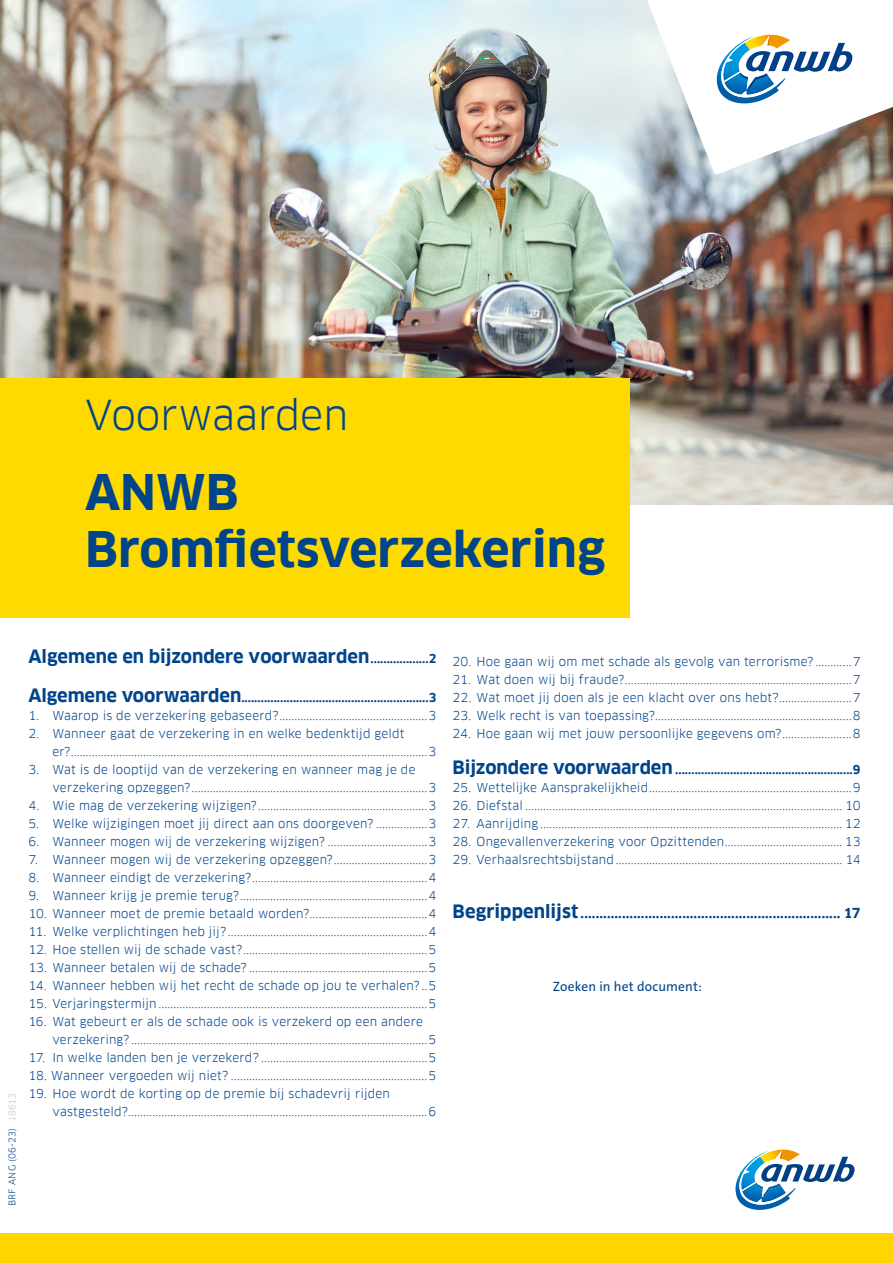
<style>
.page{position:relative;width:893px;height:1263px;background:#fff}
.page>*{position:absolute;margin:0;border:0;box-sizing:border-box;transform-origin:0 0}
.t1{font:700 48px/57px "Clan Pro";color:#00448a}
.t2{font:40.35px "Clan Pro";color:#00448a}
.t3{font:700 18px "Clan Pro";color:#00448a}
.t4{font:700 13.5px "Clan Pro";color:#00448a}
.t5{font:13.5px "The Sans C4 s";letter-spacing:.01em;color:#00448a}
.t6{font:12px/18px "Clan Pro";letter-spacing:.015em;color:#00448a}
.t7{font:700 12px "Clan Pro";color:#00448a}
.t8{font:9px "Clan Pro";letter-spacing:.03em;color:#00448a}
.s1{color:#c6c6c6}
.s2{font-size:12px}
.s3{font-size:18px}
</style>
<div class="page">
<div style="left:0;top:1233px;width:893px;height:30px;background:#ffd500"></div>
<img style="left:0;top:0;width:893px;height:504px">
<div style="left:0;top:378px;width:629px;height:240px;background:#ffda00"></div>
<svg style="left:735px;top:1149px;width:120px;height:61px"></svg>
<svg style="left:642px;top:0;width:251px;height:174px"></svg>
<h2 class="t2" style="left:85px;top:391px;width:265px">Voorwaarden</h2>
<h1 class="t1" style="left:85px;top:464px;width:522px">ANWB<br>Bromfietsverzekering</h1>
<p class="t8" style="left:7px;top:1206px;width:115px;rotate:-90deg">BRF ANG (06-23) <span class="s1">18613</span></p>
<h3 class="t3" style="left:28px;top:646px;width:410px">Algemene en bijzondere voorwaarden<span class="s2">..................2</span></h3>
<p class="t7" style="left:28px;top:691px;width:410px"><span class="s3">Algemene voorwaarden</span>..........................................................3</p>
<p class="t6" style="left:28px;top:707px;width:410px">1. Waarop is de verzekering gebaseerd?.................................................3</p>
<p class="t6" style="left:52px;top:725px;width:386px;text-indent:-24px">2. Wanneer gaat de verzekering in en welke bedenktijd geldt er?......................................................................................................................3</p>
<p class="t6" style="left:52px;top:761px;width:386px;text-indent:-24px">3. Wat is de looptijd van de verzekering en wanneer mag je de verzekering opzeggen?..............................................................................3</p>
<p class="t6" style="left:28px;top:797px;width:409px">4. Wie mag de verzekering wijzigen?........................................................3</p>
<p class="t6" style="left:28px;top:815px;width:410px">5. Welke wijzigingen moet jij direct aan ons doorgeven? .................3</p>
<p class="t6" style="left:28px;top:833px;width:410px">6. Wanneer mogen wij de verzekering wijzigen? .................................3</p>
<p class="t6" style="left:28px;top:851px;width:410px">7. Wanneer mogen wij de verzekering opzeggen?...............................3</p>
<p class="t6" style="left:28px;top:869px;width:410px">8. Wanneer eindigt de verzekering?..........................................................4</p>
<p class="t6" style="left:28px;top:887px;width:410px">9. Wanneer krijg je premie terug?..............................................................4</p>
<p class="t6" style="left:28px;top:905px;width:410px">10. Wanneer moet de premie betaald worden?.......................................4</p>
<p class="t6" style="left:28px;top:923px;width:410px">11. Welke verplichtingen heb jij? ..................................................................4</p>
<p class="t6" style="left:28px;top:941px;width:410px">12. Hoe stellen wij de schade vast?.............................................................5</p>
<p class="t6" style="left:28px;top:959px;width:410px">13. Wanneer betalen wij de schade? ...........................................................5</p>
<p class="t6" style="left:28px;top:977px;width:410px">14. Wanneer hebben wij het recht de schade op jou te verhalen? ..5</p>
<p class="t6" style="left:28px;top:995px;width:410px">15. Verjaringstermijn.........................................................................................5</p>
<p class="t6" style="left:52px;top:1013px;width:386px;text-indent:-24px">16. Wat gebeurt er als de schade ook is verzekerd op een andere verzekering? ..................................................................................................5</p>
<p class="t6" style="left:28px;top:1049px;width:410px">17. In welke landen ben je verzekerd? .......................................................5</p>
<p class="t6" style="left:28px;top:1067px;width:409px">18. Wanneer vergoeden wij niet? .................................................................5</p>
<p class="t6" style="left:52px;top:1085px;width:386px;text-indent:-24px">19. Hoe wordt de korting op de premie bij schadevrij rijden vastgesteld?...................................................................................................6</p>
<p class="t6" style="left:453px;top:653px;width:409px">20. Hoe gaan wij om met schade als gevolg van terrorisme? ............7</p>
<p class="t6" style="left:453px;top:671px;width:409px">21. Wat doen wij bij fraude?...........................................................................7</p>
<p class="t6" style="left:453px;top:689px;width:409px">22. Wat moet jij doen als je een klacht over ons hebt?........................7</p>
<p class="t6" style="left:453px;top:707px;width:409px">23. Welk recht is van toepassing?.................................................................8</p>
<p class="t6" style="left:453px;top:725px;width:409px">24. Hoe gaan wij met jouw persoonlijke gegevens om?.......................8</p>
<p class="t7" style="left:453px;top:763px;width:409px"><span class="s3">Bijzondere voorwaarden</span> .......................................................9</p>
<p class="t6" style="left:453px;top:779px;width:409px">25. Wettelijke Aansprakelijkheid...................................................................9</p>
<p class="t6" style="left:453px;top:797px;width:409px">26. Diefstal ......................................................................................................... 10</p>
<p class="t6" style="left:453px;top:815px;width:409px">27. Aanrijding .................................................................................................... 12</p>
<p class="t6" style="left:453px;top:833px;width:409px">28. Ongevallenverzekering voor Opzittenden....................................... 13</p>
<p class="t6" style="left:453px;top:851px;width:409px">29. Verhaalsrechtsbijstand........................................................................... 14</p>
<p class="t4" style="left:453px;top:905px;width:409px"><span class="s3">Begrippenlijst</span> ..................................................................... 17</p>
<p class="t5" style="left:553px;top:977px;width:151px">Zoeken in het document:</p>
</div>
